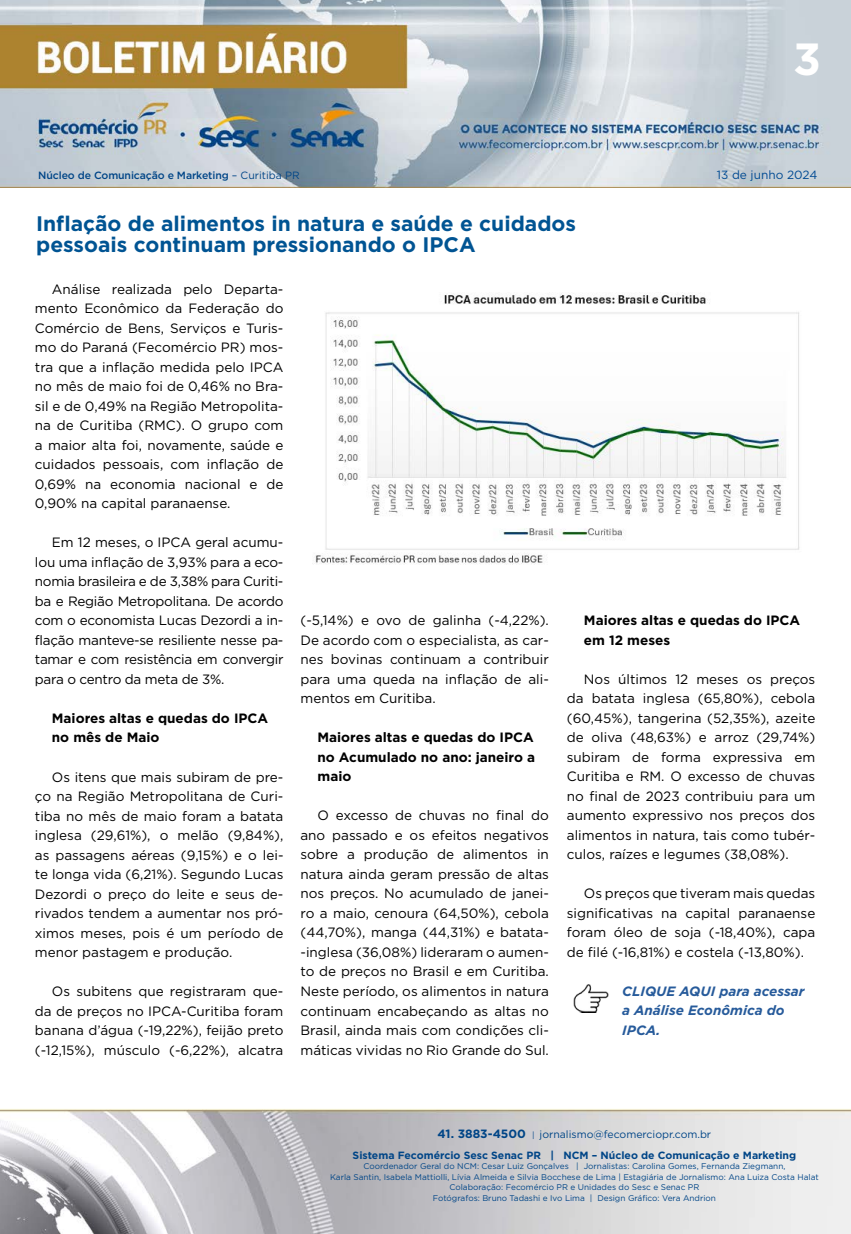
<style>
.page{position:relative;width:851px;height:1234px;background:#fff}
.page>*{position:absolute;margin:0;border:0;box-sizing:border-box;transform-origin:0 0}
.t1{font:700 45px "Gotham";color:#fff}
.t2{font:700 21px/21px "Gotham";color:#005493}
.t3{font:13.5px/19.5px "Gotham";color:#000;text-align:justify}
.t4{font:700 13.5px/19.5px "Gotham";color:#000}
.t5{font:italic 700 13.5px/19.5px "Gotham";color:#275b9b}
.t6{font:11.85px "Gotham";color:#004a93}
.t7{font:700 10.5px/21px "Gotham";color:#004587;text-align:center}
.t8{font:500 10.5px "Gotham";letter-spacing:-.01em;color:#004587}
.t9{font:8.25px/10.5px "Gotham";color:#004587;text-align:center}
.s1{font-weight:400}
.s2{font-size:12px}
.s3{font-weight:400;font-size:8.25px}
</style>
<div class="page">
<img style="left:0;top:0;width:850px;height:188px">
<img style="left:0;top:1109px;width:850px;height:124px">
<img style="left:573px;top:984px;width:35px;height:27px">
<img style="left:312px;top:293px;width:488px;height:272px">
<h1 class="t1" style="left:793px;top:29px;width:29px">3</h1>
<p class="t8" style="left:38px;top:168px;width:263px">Núcleo de Comunicação e Marketing <span class="s1">– Curitiba PR</span></p>
<p class="t6" style="left:716px;top:167px;width:102px">13 de junho 2024</p>
<h2 class="t2" style="left:36px;top:212px;width:541px">Inflação de alimentos in natura e saúde e cuidados pessoais continuam pressionando o IPCA</h2>
<p class="t3" style="left:35px;top:279px;width:250px;text-indent:17px">Análise realizada pelo Departa&shy;mento Econômico da Federação do Comércio de Bens, Serviços e Turis&shy;mo do Paraná (Fecomércio PR) mos&shy;tra que a inflação medida pelo IPCA no mês de maio foi de 0,46% no Bra&shy;sil e de 0,49% na Região Metropolita&shy;na de Curitiba (RMC). O grupo com a maior alta foi, novamente, saúde e cuidados pessoais, com inflação de 0,69% na economia nacional e de 0,90% na capital paranaense.</p>
<p class="t3" style="left:35px;top:532px;width:250px;text-indent:17px">Em 12 meses, o IPCA geral acumu&shy;lou uma inflação de 3,93% para a eco&shy;nomia brasileira e de 3,38% para Curiti&shy;ba e Região Metropolitana. De acordo com o economista Lucas Dezordi a in&shy;flação manteve-se resiliente nesse pa&shy;tamar e com resistência em convergir para o centro da meta de 3%.</p>
<p class="t4" style="left:52px;top:708px;width:218px">Maiores altas e quedas do IPCA no mês de Maio</p>
<p class="t3" style="left:35px;top:766px;width:250px;text-indent:17px">Os itens que mais subiram de pre&shy;ço na Região Metropolitana de Curi&shy;tiba no mês de maio foram a batata inglesa (29,61%), o melão (9,84%), as passagens aéreas (9,15%) e o lei&shy;te longa vida (6,21%). Segundo Lucas Dezordi o preço do leite e seus de&shy;rivados tendem a aumentar nos pró&shy;ximos meses, pois é um período de menor pastagem e produção.</p>
<p class="t3" style="left:35px;top:981px;width:250px;text-indent:17px">Os subitens que registraram que&shy;da de preços no IPCA-Curitiba foram banana d’água (-19,22%), feijão preto (-12,15%), músculo (-6,22%), alcatra</p>
<p class="t4" style="left:584px;top:610px;width:218px">Maiores altas e quedas do IPCA em 12 meses</p>
<p class="t3" style="left:567px;top:668px;width:250px;text-indent:17px">Nos últimos 12 meses os preços da batata inglesa (65,80%), cebola (60,45%), tangerina (52,35%), azeite de oliva (48,63%) e arroz (29,74%) subiram de forma expressiva em Curitiba e RM. O excesso de chuvas no final de 2023 contribuiu para um aumento expressivo nos preços dos alimentos in natura, tais como tubér&shy;culos, raízes e legumes (38,08%).</p>
<p class="t3" style="left:567px;top:883px;width:250px;text-indent:17px">Os preços que tiveram mais quedas significativas na capital paranaense foram óleo de soja (-18,40%), capa de filé (-16,81%) e costela (-13,80%).</p>
<p class="t5" style="left:622px;top:981px;width:184px">CLIQUE AQUI para acessar a Análise Econômica do<br>IPCA.</p>
<p class="t3" style="left:300px;top:610px;width:250px">(-5,14%) e ovo de galinha (-4,22%).<br>De acordo com o especialista, as car&shy;nes bovinas continuam a contribuir para uma queda na inflação de ali&shy;mentos em Curitiba.</p>
<p class="t4" style="left:317px;top:727px;width:219px;text-align:justify">Maiores altas e quedas do IPCA no Acumulado no ano: janeiro a maio</p>
<p class="t3" style="left:300px;top:805px;width:250px;text-indent:17px">O excesso de chuvas no final do ano passado e os efeitos negativos sobre a produção de alimentos in natura ainda geram pressão de altas nos preços. No acumulado de janei&shy;ro a maio, cenoura (64,50%), cebola (44,70%), manga (44,31%) e batata--inglesa (36,08%) lideraram o aumen&shy;to de preços no Brasil e em Curitiba.<br>Neste período, os alimentos in natura continuam encabeçando as altas no Brasil, ainda mais com condições cli&shy;máticas vividas no Rio Grande do Sul.</p>
<p class="t7" style="left:352px;top:1122px;width:445px"><span class="s2">41. 3883-4500</span> <span class="s3">|</span> <span class="s1">jornalismo@fecomerciopr.com.br<br></span>Sistema Fecomércio Sesc Senac PR | NCM – Núcleo de Comunicação e Marketing</p>
<p class="t9" style="left:330px;top:1160px;width:490px">Coordenador Geral do NCM: Cesar Luiz Gonçalves | Jornalistas: Carolina Gomes, Fernanda Ziegmann,<br>Karla Santin, Isabela Mattiolli, Lívia Almeida e Silvia Bocchese de Lima | Estagiária de Jornalismo: Ana Luiza Costa Halat Colaboração: Fecomércio PR e Unidades do Sesc e Senac PR<br>Fotógrafos: Bruno Tadashi e Ivo Lima | Design Gráfico: Vera Andrion</p>
</div>
